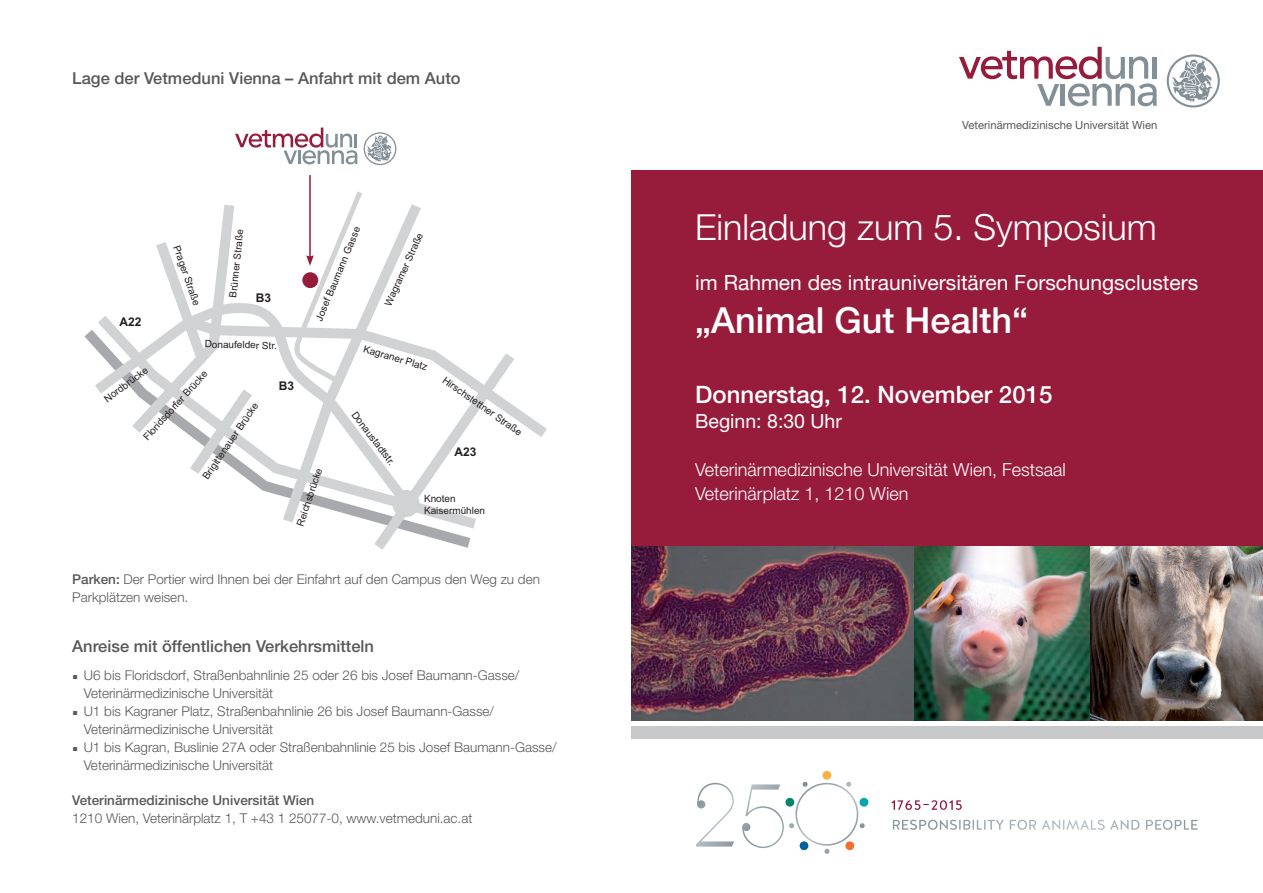
<style>
.page{position:relative;width:1263px;height:893px;background:#fff}
.page>*{position:absolute;margin:0;border:0;box-sizing:border-box;transform-origin:0 0}
.t1{font:300 36px "Helvetica Neue LT Std";color:#fff}
.t2{font:500 36px "Helvetica Neue LT Std";color:#fff}
.t3{font:500 24px "Helvetica Neue LT Std";color:#fff}
.t4{font:21px "Helvetica Neue LT Std";color:#fff}
.t5{font:19.5px "Helvetica Neue LT Std";color:#fff}
.t6{font:300 18px/24px "Helvetica Neue LT Std";color:#fff}
.t7{font:500 16.5px "Helvetica Neue LT Std";color:#57585a}
.t8{font:300 13.5px/18px "Helvetica Neue LT Std";color:#57585a}
.t9{font:500 13.5px "Helvetica Neue LT Std";color:#57585a}
.t10{font:700 12px "Arial";color:#231f20}
.t11{font:11.25px "Helvetica Neue LT Std";color:#57585a}
.t12{font:10.05px/12px "Arial";color:#231f20}
.s1{font-weight:500}
</style>
<div class="page">
<svg style="left:84px;top:204px;width:463px;height:346px"></svg>
<div style="left:392px;top:490px;width:27px;height:27px;background:#d1d2d4;border-radius:50%"></div>
<svg style="left:235px;top:128px;width:122px;height:36px"></svg>
<svg style="left:364px;top:132px;width:32px;height:33px"></svg>
<hr style="left:309px;top:175px;width:2px;height:83px;background:#971c3c">
<svg style="left:295px;top:191px;width:71px;height:195px"></svg>
<div style="left:631px;top:170px;width:632px;height:551px;background:#971c3c"></div>
<div style="left:631px;top:726px;width:632px;height:13px;background:#c7c8ca"></div>
<svg style="left:959px;top:47px;width:198px;height:59px"></svg>
<svg style="left:1167px;top:54px;width:53px;height:54px"></svg>
<img style="left:631px;top:546px;width:632px;height:175px">
<div style="left:822px;top:771px;width:9px;height:9px;background:#fbb03f;border-radius:50%"></div>
<svg style="left:696px;top:782px;width:173px;height:72px"></svg>
<svg style="left:891px;top:800px;width:71px;height:10px"></svg>
<svg style="left:910px;top:820px;width:262px;height:10px"></svg>
<p class="t7" style="left:72px;top:68px;width:390px">Lage der Vetmeduni Vienna – Anfahrt mit dem Auto</p>
<p class="t10" style="left:120px;top:315px;width:24px">A22</p>
<p class="t12" style="left:182px;top:244px;width:64px;rotate:71deg">Prager Straße</p>
<p class="t12" style="left:227px;top:297px;width:70px;rotate:-84deg">Brünner Straße</p>
<p class="t10" style="left:256px;top:291px;width:17px">B3</p>
<p class="t12" style="left:313px;top:318px;width:103px;rotate:-67deg">Josef Baumann Gasse</p>
<p class="t12" style="left:382px;top:302px;width:81px;rotate:-65deg">Wagramer Straße</p>
<p class="t12" style="left:205px;top:338px;width:74px;rotate:1deg">Donaufelder Str.</p>
<p class="t12" style="left:102px;top:395px;width:53px;rotate:-37deg">Nordbrücke</p>
<p class="t12" style="left:141px;top:435px;width:91px;rotate:-48deg">Floridsdorfer Brücke</p>
<p class="t12" style="left:200px;top:475px;width:92px;rotate:-56deg">Brigittenauer Brücke</p>
<p class="t10" style="left:279px;top:379px;width:17px">B3</p>
<p class="t12" style="left:294px;top:523px;width:62px;rotate:-71deg">Reichsbrücke</p>
<p class="t12" style="left:365px;top:343px;width:68px;rotate:16deg">Kagraner Platz</p>
<p class="t12" style="left:359px;top:409px;width:66px;rotate:53deg">Donaustadtstr.</p>
<p class="t12" style="left:447px;top:374px;width:96px;rotate:35deg">Hirschstettner Straße</p>
<p class="t10" style="left:454px;top:445px;width:24px">A23</p>
<p class="t12" style="left:424px;top:492px;width:63px">Knoten<br>Kaisermühlen</p>
<p class="t8" style="left:72px;top:570px;width:469px"><span class="s1">Parken:</span> Der Portier wird Ihnen bei der Einfahrt auf den Campus den Weg zu den<br>Parkplätzen weisen.</p>
<p class="t7" style="left:72px;top:636px;width:303px">Anreise mit öffentlichen Verkehrsmitteln</p>
<p class="t8" style="left:84px;top:666px;width:474px">U6 bis Floridsdorf, Straßenbahnlinie 25 oder 26 bis Josef Baumann-Gasse/ Veterinärmedizinische Universität<br>U1 bis Kagraner Platz, Straßenbahnlinie 26 bis Josef Baumann-Gasse/ Veterinärmedizinische Universität<br>U1 bis Kagran, Buslinie 27A oder Straßenbahnlinie 25 bis Josef Baumann-Gasse/ Veterinärmedizinische Universität</p>
<p class="t9" style="left:72px;top:792px;width:244px">Veterinärmedizinische Universität Wien</p>
<p class="t8" style="left:72px;top:809px;width:402px">1210 Wien, Veterinärplatz 1, T +43 1 25077-0, www.vetmeduni.ac.at</p>
<p class="t11" style="left:962px;top:118px;width:197px">Veterinärmedizinische Universität Wien</p>
<h1 class="t1" style="left:695px;top:206px;width:463px">Einladung zum 5. Symposium</h1>
<h3 class="t4" style="left:695px;top:270px;width:504px">im Rahmen des intrauniversitären Forschungsclusters</h3>
<h1 class="t2" style="left:695px;top:299px;width:334px">„Animal Gut Health“</h1>
<h2 class="t3" style="left:695px;top:380px;width:359px">Donnerstag, 12. November 2015</h2>
<h3 class="t5" style="left:695px;top:410px;width:148px">Beginn: 8:30 Uhr</h3>
<h3 class="t6" style="left:695px;top:457px;width:372px">Veterinärmedizinische Universität Wien, Festsaal<br>Veterinärplatz 1, 1210 Wien</h3>
</div>
